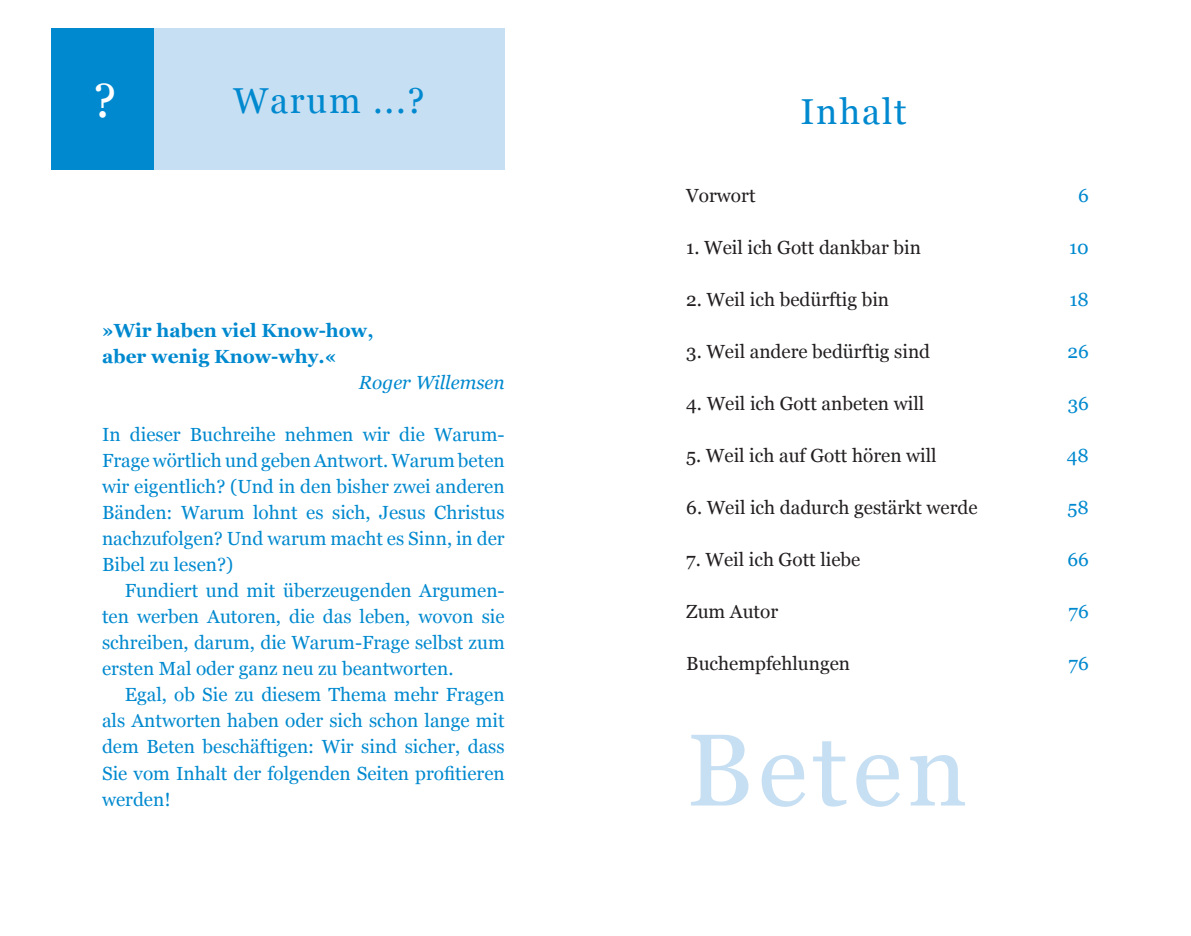
<style>
.page{position:relative;width:1191px;height:936px;background:#fff}
.page>*{position:absolute;margin:0;border:0;box-sizing:border-box;transform-origin:0 0}
.t1{font:102px "Georgia";letter-spacing:.05em;color:#c7dff2}
.t2{font:48px "Georgia";color:#fff}
.t3{font:36px "Georgia";letter-spacing:.05em;color:#0089cf}
.t4{font:19px/26px "Georgia";color:#0089cf;text-align:justify}
.t5{font:19px "Georgia";color:#231f20}
.t6{font:700 19px/26px "Georgia";color:#0089cf}
.t7{font:italic 19px "Georgia";color:#0089cf}
</style>
<div class="page">
<div style="left:153px;top:28px;width:352px;height:142px;background:#c7dff2"></div>
<div style="left:51px;top:28px;width:102px;height:142px;background:#0089cf"></div>
<h2 class="t2" style="left:93px;top:74px;width:24px">?</h2>
<h3 class="t3" style="left:233px;top:80px;width:193px">Warum ...?</h3>
<p class="t6" style="left:102px;top:317px;width:273px">»Wir haben viel Know-how, aber wenig Know-why.«</p>
<p class="t7" style="left:359px;top:372px;width:147px">Roger Willemsen</p>
<p class="t4" style="left:102px;top:421px;width:404px">In dieser Buchreihe nehmen wir die Warum-Frage wörtlich und geben Antwort. Warum beten wir eigentlich? (Und in den bisher zwei anderen Bänden: Warum lohnt es sich, Jesus Christus nachzufolgen? Und warum macht es Sinn, in der Bibel zu lesen?)</p>
<p class="t4" style="left:102px;top:577px;width:404px;text-indent:23px">Fundiert und mit überzeugenden Argumen&shy;ten werben Autoren, die das leben, wovon sie schreiben, darum, die Warum-Frage selbst zum ersten Mal oder ganz neu zu beantworten.</p>
<p class="t4" style="left:102px;top:681px;width:404px;text-indent:23px">Egal, ob Sie zu diesem Thema mehr Fragen als Antworten haben oder sich schon lange mit dem Beten beschäftigen: Wir sind sicher, dass Sie vom Inhalt der folgenden Seiten profitieren werden!</p>
<h3 class="t3" style="left:800px;top:91px;width:108px">Inhalt</h3>
<p class="t5" style="left:686px;top:184px;width:71px">Vorwort</p>
<p class="t5" style="left:686px;top:236px;width:236px">1. Weil ich Gott dankbar bin</p>
<p class="t5" style="left:686px;top:288px;width:204px">2. Weil ich bedürftig bin</p>
<p class="t5" style="left:686px;top:340px;width:245px">3. Weil andere bedürftig sind</p>
<p class="t5" style="left:686px;top:392px;width:239px">4. Weil ich Gott anbeten will</p>
<p class="t5" style="left:686px;top:444px;width:252px">5. Weil ich auf Gott hören will</p>
<p class="t5" style="left:686px;top:496px;width:293px">6. Weil ich dadurch gestärkt werde</p>
<p class="t5" style="left:686px;top:548px;width:176px">7. Weil ich Gott liebe</p>
<p class="t5" style="left:686px;top:600px;width:93px">Zum Autor</p>
<p class="t5" style="left:686px;top:652px;width:165px">Buchempfehlungen</p>
<h1 class="t1" style="left:686px;top:712px;width:283px">Beten</h1>
<p class="t4" style="left:1078px;top:182px;width:12px">6</p>
<p class="t4" style="left:1069px;top:234px;width:21px">10</p>
<p class="t4" style="left:1069px;top:286px;width:21px">18</p>
<p class="t4" style="left:1067px;top:338px;width:23px">26</p>
<p class="t4" style="left:1067px;top:390px;width:23px">36</p>
<p class="t4" style="left:1066px;top:442px;width:24px">48</p>
<p class="t4" style="left:1067px;top:494px;width:23px">58</p>
<p class="t4" style="left:1067px;top:546px;width:23px">66</p>
<p class="t4" style="left:1068px;top:598px;width:22px">76</p>
<p class="t4" style="left:1068px;top:650px;width:22px">76</p>
</div>
